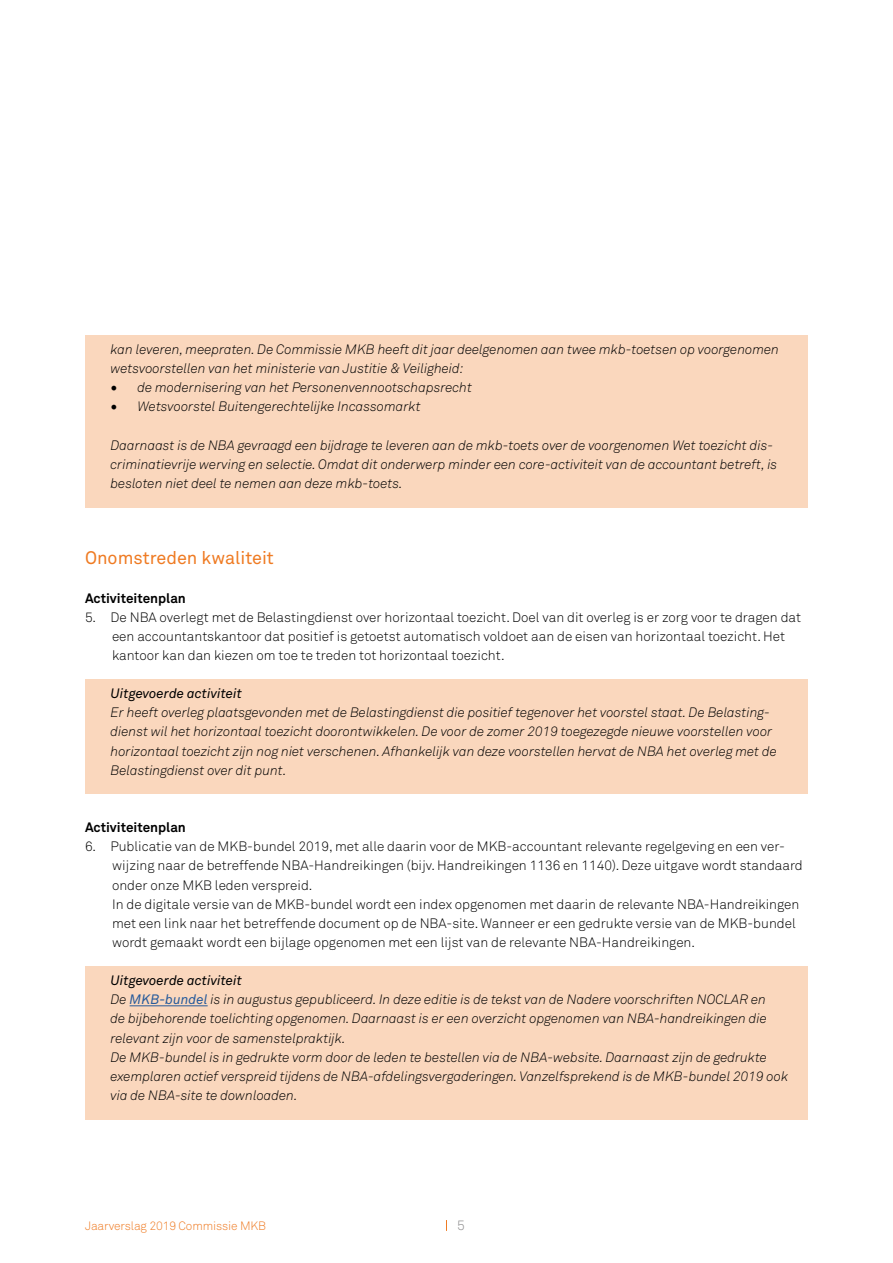
<style>
.page{position:relative;width:893px;height:1263px;background:#fff}
.page>*{position:absolute;margin:0;border:0;box-sizing:border-box;transform-origin:0 0}
.Alineastijl_1_TIP{font:18px "Akkurat Pro";color:#ef7b23}
.t1{font:italic 300 13.5px/19.2px "Akkurat";color:#000}
.t2{font:300 13.5px/19.2px "Akkurat";color:#000}
.t3{font:italic 13.5px "Akkurat";color:#000}
.Alineastijl_1_TIP-2{font:700 13.5px "Akkurat";color:#000}
.t4{font:300 13.5px "Akkurat";color:#8d8c8d}
.t5{font:300 12px "Akkurat";letter-spacing:-.01em;color:#ef7b23}
.s1{font-family:"Minion Pro";font-weight:400;font-style:normal;font-size:18px}
.s2{font-weight:400;color:#275b9b}
</style>
<div class="page">
<div style="left:85px;top:966px;width:723px;height:153px;background:#fad7bd"></div>
<div style="left:85px;top:679px;width:723px;height:115px;background:#fad7bd"></div>
<div style="left:85px;top:335px;width:723px;height:172px;background:#fad7bd"></div>
<hr style="left:130px;top:1005px;width:78px;height:1px;background:#275b9b">
<p class="t1" style="left:111px;top:340px;width:670px">kan leveren, meepraten. De Commissie MKB heeft dit jaar deelgenomen aan twee mkb-toetsen op voorgenomen wetsvoorstellen van het ministerie van Justitie &amp; Veiligheid:</p>
<p class="t1" style="left:111px;top:378px;width:363px"><span class="s1">•</span> de modernisering van het Personenvennootschapsrecht</p>
<p class="t1" style="left:111px;top:397px;width:312px"><span class="s1">•</span> Wetsvoorstel Buitengerechtelijke Incassomarkt</p>
<p class="t1" style="left:111px;top:435px;width:668px">Daarnaast is de NBA gevraagd een bijdrage te leveren aan de mkb-toets over de voorgenomen Wet toezicht dis&shy;criminatievrije werving en selectie. Omdat dit onderwerp minder een core-activiteit van de accountant betreft, is besloten niet deel te nemen aan deze mkb-toets.</p>
<p class="Alineastijl_1_TIP" style="left:85px;top:548px;width:190px">Onomstreden kwaliteit</p>
<p class="Alineastijl_1_TIP-2" style="left:85px;top:589px;width:102px">Activiteitenplan</p>
<p class="t2" style="left:112px;top:608px;width:690px;text-indent:-27px">5. De NBA overlegt met de Belastingdienst over horizontaal toezicht. Doel van dit overleg is er zorg voor te dragen dat een accountantskantoor dat positief is getoetst automatisch voldoet aan de eisen van horizontaal toezicht. Het kantoor kan dan kiezen om toe te treden tot horizontaal toezicht.</p>
<p class="t3" style="left:111px;top:686px;width:133px">Uitgevoerde activiteit</p>
<p class="t1" style="left:111px;top:703px;width:668px">Er heeft overleg plaatsgevonden met de Belastingdienst die positief tegenover het voorstel staat. De Belasting&shy;dienst wil het horizontaal toezicht doorontwikkelen. De voor de zomer 2019 toegezegde nieuwe voorstellen voor horizontaal toezicht zijn nog niet verschenen. Afhankelijk van deze voorstellen hervat de NBA het overleg met de Belastingdienst over dit punt.</p>
<p class="Alineastijl_1_TIP-2" style="left:85px;top:819px;width:102px">Activiteitenplan</p>
<p class="t2" style="left:112px;top:837px;width:692px;text-indent:-27px">6. Publicatie van de MKB-bundel 2019, met alle daarin voor de MKB-accountant relevante regelgeving en een ver&shy;wijzing naar de betreffende NBA-Handreikingen (bijv. Handreikingen 1136 en 1140). Deze uitgave wordt standaard onder onze MKB leden verspreid.<br>In de digitale versie van de MKB-bundel wordt een index opgenomen met daarin de relevante NBA-Handreikingen met een link naar het betreffende document op de NBA-site. Wanneer er een gedrukte versie van de MKB-bundel wordt gemaakt wordt een bijlage opgenomen met een lijst van de relevante NBA-Handreikingen.</p>
<p class="t3" style="left:111px;top:972px;width:133px">Uitgevoerde activiteit</p>
<p class="t1" style="left:111px;top:990px;width:658px;text-align:justify">De <span class="s2">MKB-bundel</span> is in augustus gepubliceerd. In deze editie is de tekst van de Nadere voorschriften NOCLAR en de bijbehorende toelichting opgenomen. Daarnaast is er een overzicht opgenomen van NBA-handreikingen die relevant zijn voor de samenstelpraktijk.</p>
<p class="t1" style="left:111px;top:1047px;width:679px">De MKB-bundel is in gedrukte vorm door de leden te bestellen via de NBA-website. Daarnaast zijn de gedrukte exemplaren actief verspreid tijdens de NBA-afdelingsvergaderingen. Vanzelfsprekend is de MKB-bundel 2019 ook via de NBA-site te downloaden.</p>
<p class="t5" style="left:85px;top:1218px;width:183px">Jaarverslag 2019 Commissie MKB</p>
<p class="t4" style="left:457px;top:1217px;width:9px">5</p>
</div>
